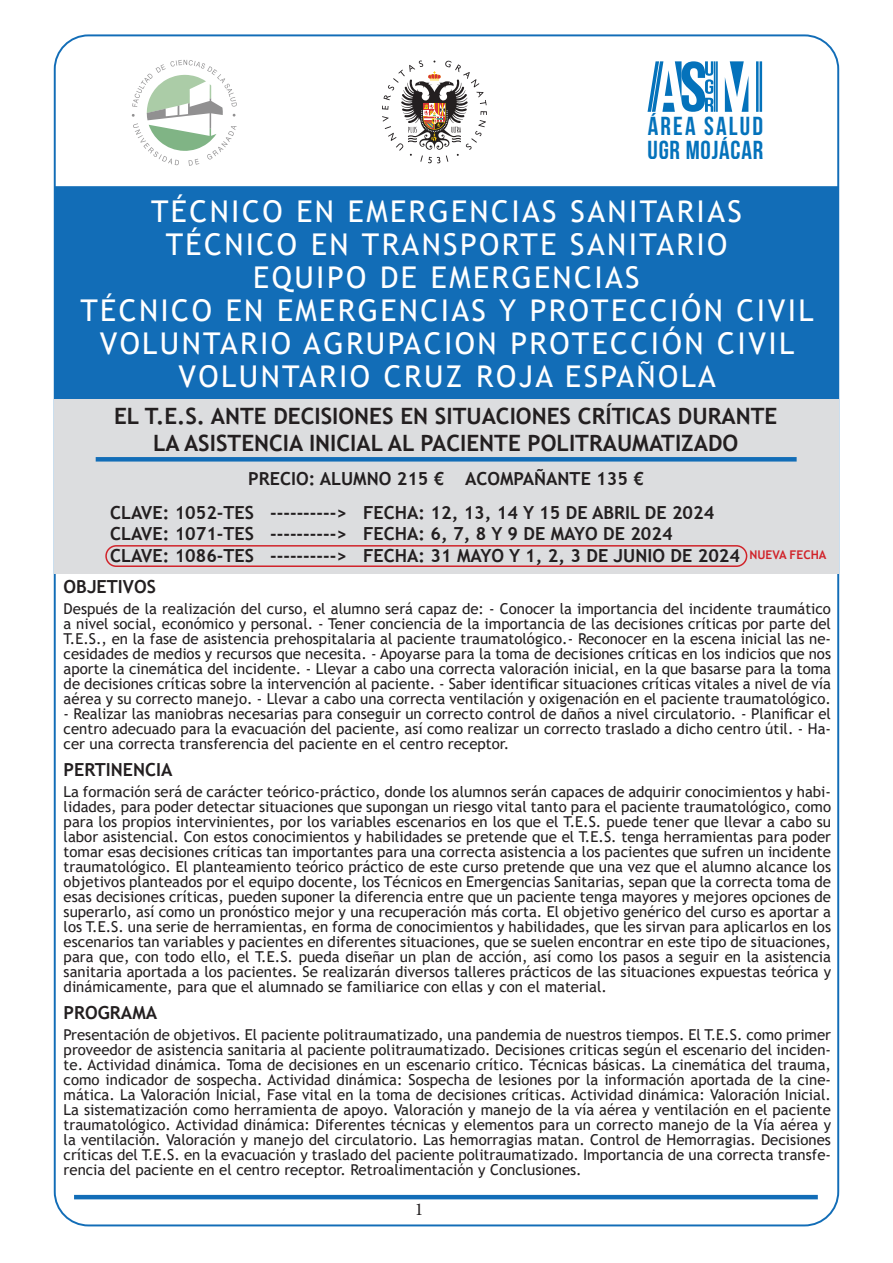
<style>
.page{position:relative;width:893px;height:1263px;background:#fff}
.page>*{position:absolute;margin:0;border:0;box-sizing:border-box;transform-origin:0 0}
.t1{font:30px "Trebuchet MS";letter-spacing:.08em;color:#fff}
.t2{font:26.1px/24px "Bebas Neue";letter-spacing:.03em;color:#0472bb}
.t3{font:700 22.5px "Trebuchet MS";color:#231f20}
.t4{font:700 18px "Trebuchet MS";color:#231f20}
.t5{font:18px "Minion Pro";color:#231f20}
.t6{font:15px/15px "Trebuchet MS";color:#231f20;text-align:justify}
.t7{font:700 12px "Trebuchet MS";color:#d1232a}
</style>
<div class="page">
<hr style="left:74px;top:1195px;width:744px;height:4px;background:#126db7">
<div style="left:54px;top:186px;width:785px;height:221px;background:#126db7;border:2px solid #126db7"></div>
<div style="left:54px;top:399px;width:785px;height:174px;background:#dcdddf"></div>
<div style="left:96px;top:457px;width:701px;height:5px;background:#126db7"></div>
<svg style="left:382px;top:60px;width:105px;height:103px"></svg>
<svg style="left:132px;top:60px;width:105px;height:106px"></svg>
<svg style="left:756px;top:61px;width:6px;height:51px"></svg>
<svg style="left:725px;top:61px;width:23px;height:51px"></svg>
<svg style="left:647px;top:61px;width:71px;height:51px"></svg>
<div style="left:105px;top:545px;width:642px;height:22px;border:2px solid #d1232a;border-radius:10px"></div>
<p class="t2" style="left:647px;top:113px;width:117px">ÁREA SALUD<br>UGR MOJÁCAR</p>
<p class="t1" style="left:151px;top:193px;width:592px">TÉCNICO EN EMERGENCIAS SANITARIAS</p>
<p class="t1" style="left:166px;top:226px;width:563px">TÉCNICO EN TRANSPORTE SANITARIO</p>
<p class="t1" style="left:253px;top:259px;width:388px">EQUIPO DE EMERGENCIAS</p>
<p class="t1" style="left:80px;top:292px;width:735px">TÉCNICO EN EMERGENCIAS Y PROTECCIÓN CIVIL</p>
<p class="t1" style="left:100px;top:325px;width:696px">VOLUNTARIO AGRUPACION PROTECCIÓN CIVIL</p>
<p class="t1" style="left:179px;top:358px;width:539px">VOLUNTARIO CRUZ ROJA ESPAÑOLA</p>
<p class="t3" style="left:114px;top:402px;width:665px">EL T.E.S. ANTE DECISIONES EN SITUACIONES CRÍTICAS DURANTE</p>
<p class="t3" style="left:153px;top:429px;width:587px">LA ASISTENCIA INICIAL AL PACIENTE POLITRAUMATIZADO</p>
<p class="t4" style="left:248px;top:467px;width:397px">PRECIO: ALUMNO 215 € ACOMPAÑANTE 135 €</p>
<p class="t4" style="left:110px;top:501px;width:605px">CLAVE: 1052-TES ----------&gt; FECHA: 12, 13, 14 Y 15 DE ABRIL DE 2024</p>
<p class="t4" style="left:110px;top:523px;width:564px">CLAVE: 1071-TES ----------&gt; FECHA: 6, 7, 8 Y 9 DE MAYO DE 2024</p>
<p class="t4" style="left:110px;top:544px;width:631px">CLAVE: 1086-TES ----------&gt; FECHA: 31 MAYO Y 1, 2, 3 DE JUNIO DE 2024</p>
<p class="t4" style="left:64px;top:575px;width:94px">OBJETIVOS</p>
<p class="t6" style="left:64px;top:601px;width:769px">Después de la realización del curso, el alumno será capaz de: - Conocer la importancia del incidente traumático a nivel social, económico y personal. - Tener conciencia de la importancia de las decisiones críticas por parte del T.E.S., en la fase de asistencia prehospitalaria al paciente traumatológico.- Reconocer en la escena inicial las ne&shy;cesidades de medios y recursos que necesita. - Apoyarse para la toma de decisiones críticas en los indicios que nos aporte la cinemática del incidente. - Llevar a cabo una correcta valoración inicial, en la que basarse para la toma de decisiones críticas sobre la intervención al paciente. - Saber identificar situaciones críticas vitales a nivel de vía aérea y su correcto manejo. - Llevar a cabo una correcta ventilación y oxigenación en el paciente traumatológico.</p>
<p class="t6" style="left:64px;top:706px;width:769px">- Realizar las maniobras necesarias para conseguir un correcto control de daños a nivel circulatorio. - Planificar el centro adecuado para la evacuación del paciente, así como realizar un correcto traslado a dicho centro útil. - Ha&shy;cer una correcta transferencia del paciente en el centro receptor.</p>
<p class="t4" style="left:64px;top:758px;width:110px">PERTINENCIA</p>
<p class="t6" style="left:64px;top:784px;width:769px">La formación será de carácter teórico-práctico, donde los alumnos serán capaces de adquirir conocimientos y habi&shy;lidades, para poder detectar situaciones que supongan un riesgo vital tanto para el paciente traumatológico, como para los propios intervinientes, por los variables escenarios en los que el T.E.S. puede tener que llevar a cabo su labor asistencial. Con estos conocimientos y habilidades se pretende que el T.E.S. tenga herramientas para poder tomar esas decisiones críticas tan importantes para una correcta asistencia a los pacientes que sufren un incidente traumatológico. El planteamiento teórico práctico de este curso pretende que una vez que el alumno alcance los objetivos planteados por el equipo docente, los Técnicos en Emergencias Sanitarias, sepan que la correcta toma de esas decisiones críticas, pueden suponer la diferencia entre que un paciente tenga mayores y mejores opciones de superarlo, así como un pronóstico mejor y una recuperación más corta. El objetivo genérico del curso es aportar a los T.E.S. una serie de herramientas, en forma de conocimientos y habilidades, que les sirvan para aplicarlos en los escenarios tan variables y pacientes en diferentes situaciones, que se suelen encontrar en este tipo de situaciones, para que, con todo ello, el T.E.S. pueda diseñar un plan de acción, así como los pasos a seguir en la asistencia sanitaria aportada a los pacientes. Se realizarán diversos talleres prácticos de las situaciones expuestas teórica y dinámicamente, para que el alumnado se familiarice con ellas y con el material.</p>
<p class="t4" style="left:64px;top:1001px;width:95px">PROGRAMA</p>
<p class="t6" style="left:64px;top:1027px;width:769px">Presentación de objetivos. El paciente politraumatizado, una pandemia de nuestros tiempos. El T.E.S. como primer proveedor de asistencia sanitaria al paciente politraumatizado. Decisiones criticas según el escenario del inciden&shy;te. Actividad dinámica. Toma de decisiones en un escenario crítico. Técnicas básicas. La cinemática del trauma, como indicador de sospecha. Actividad dinámica: Sospecha de lesiones por la información aportada de la cine&shy;mática. La Valoración Inicial, Fase vital en la toma de decisiones críticas. Actividad dinámica: Valoración Inicial.<br>La sistematización como herramienta de apoyo. Valoración y manejo de la vía aérea y ventilación en el paciente traumatológico. Actividad dinámica: Diferentes técnicas y elementos para un correcto manejo de la Vía aérea y la ventilación. Valoración y manejo del circulatorio. Las hemorragias matan. Control de Hemorragias. Decisiones críticas del T.E.S. en la evacuación y traslado del paciente politraumatizado. Importancia de una correcta transfe&shy;rencia del paciente en el centro receptor. Retroalimentación y Conclusiones.</p>
<p class="t7" style="left:749px;top:548px;width:79px">NUEVA FECHA</p>
<p class="t5" style="left:415px;top:1197px;width:10px">1</p>
</div>
